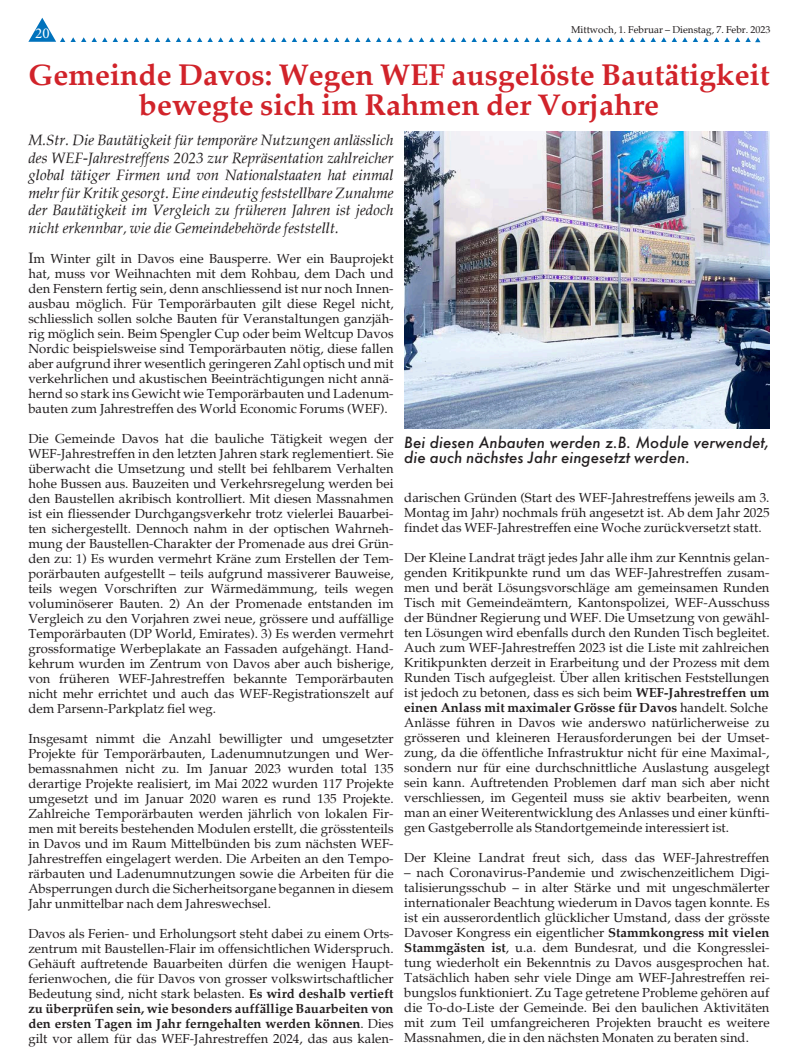
<style>
.page{position:relative;width:798px;height:1063px;background:#fff}
.page>*{position:absolute;margin:0;border:0;box-sizing:border-box;transform-origin:0 0}
.Lauftext{font:700 30px/30px "Palatia";color:#d1232a;text-align:center}
.Lauftext-2{font:italic 15px/17.5px "Palatia";color:#231f20;text-align:justify}
.Lauftext-3{font:italic 500 15px/15px "Futura";color:#231f20}
.t1{font:15px "Minion Pro";color:#fff}
.Lauftext-4{font:13.12px/15px "Palatia";color:#231f20;text-align:justify}
.t2{font:10px "Palatia";color:#231f20}
.s1{font-size:15px}
.s2{font-weight:700}
</style>
<div class="page">
<svg style="left:113px;top:37px;width:15px;height:5px"></svg>
<svg style="left:134px;top:37px;width:15px;height:5px"></svg>
<svg style="left:155px;top:37px;width:152px;height:5px"></svg>
<svg style="left:313px;top:37px;width:15px;height:5px"></svg>
<svg style="left:334px;top:37px;width:15px;height:5px"></svg>
<svg style="left:28px;top:18px;width:79px;height:24px"></svg>
<svg style="left:355px;top:37px;width:47px;height:5px"></svg>
<svg style="left:408px;top:37px;width:47px;height:5px"></svg>
<svg style="left:461px;top:37px;width:15px;height:5px"></svg>
<svg style="left:482px;top:37px;width:15px;height:5px"></svg>
<svg style="left:503px;top:37px;width:152px;height:5px"></svg>
<svg style="left:661px;top:37px;width:15px;height:5px"></svg>
<svg style="left:682px;top:37px;width:15px;height:5px"></svg>
<svg style="left:703px;top:37px;width:57px;height:5px"></svg>
<img style="left:404px;top:132px;width:365px;height:297px">
<p class="t1" style="left:35px;top:23px;width:16px">20</p>
<p class="t2" style="left:571px;top:23px;width:201px">Mittwoch, 1. Februar – Dienstag, 7. Febr. 2023</p>
<p class="Lauftext" style="left:28px;top:60px;width:742px">Gemeinde Davos: Wegen WEF ausgelöste Bautätigkeit bewegte sich im Rahmen der Vorjahre</p>
<p class="Lauftext-2" style="left:28px;top:132px;width:366px">M.Str. Die Bautätigkeit für temporäre Nutzungen anlässlich des WEF-Jahrestreffens 2023 zur Repräsentation zahlreicher global tätiger Firmen und von Nationalstaaten hat einmal mehr für Kritik gesorgt. Eine eindeutig feststellbare Zunahme der Bautätigkeit im Vergleich zu früheren Jahren ist jedoch nicht erkennbar, wie die Gemeindebehörde feststellt.</p>
<p class="Lauftext-4" style="left:28px;top:251px;width:366px"><span class="s1">I</span>m Winter gilt in Davos eine Bausperre. Wer ein Bauprojekt hat, muss vor Weihnachten mit dem Rohbau, dem Dach und den Fenstern fertig sein, denn anschliessend ist nur noch Innen&shy;ausbau möglich. Für Temporärbauten gilt diese Regel nicht, schliesslich sollen solche Bauten für Veranstaltungen ganzjäh&shy;rig möglich sein. Beim Spengler Cup oder beim Weltcup Davos Nordic beispielsweise sind Temporärbauten nötig, diese fallen aber aufgrund ihrer wesentlich geringeren Zahl optisch und mit verkehrlichen und akustischen Beeinträchtigungen nicht annä&shy;hernd so stark ins Gewicht wie Temporärbauten und Ladenum&shy;bauten zum Jahrestreffen des World Economic Forums (WEF).</p>
<p class="Lauftext-4" style="left:28px;top:431px;width:366px">Die Gemeinde Davos hat die bauliche Tätigkeit wegen der WEF-Jahrestreffen in den letzten Jahren stark reglementiert. Sie überwacht die Umsetzung und stellt bei fehlbarem Verhalten hohe Bussen aus. Bauzeiten und Verkehrsregelung werden bei den Baustellen akribisch kontrolliert. Mit diesen Massnahmen ist ein fliessender Durchgangsverkehr trotz vielerlei Bauarbei&shy;ten sichergestellt. Dennoch nahm in der optischen Wahrneh&shy;mung der Baustellen-Charakter der Promenade aus drei Grün&shy;den zu: 1) Es wurden vermehrt Kräne zum Erstellen der Tem&shy;porärbauten aufgestellt – teils aufgrund massiverer Bauweise, teils wegen Vorschriften zur Wärmedämmung, teils wegen voluminöserer Bauten. 2) An der Promenade entstanden im Vergleich zu den Vorjahren zwei neue, grössere und auffällige Temporärbauten (DP World, Emirates). 3) Es werden vermehrt grossformatige Werbeplakate an Fassaden aufgehängt. Hand&shy;kehrum wurden im Zentrum von Davos aber auch bisherige, von früheren WEF-Jahrestreffen bekannte Temporärbauten nicht mehr errichtet und auch das WEF-Registrationszelt auf dem Parsenn-Parkplatz fiel weg.</p>
<p class="Lauftext-4" style="left:28px;top:731px;width:367px">Insgesamt nimmt die Anzahl bewilligter und umgesetzter Projekte für Temporärbauten, Ladenumnutzungen und Wer&shy;bemassnahmen nicht zu. Im Januar 2023 wurden total 135 derartige Projekte realisiert, im Mai 2022 wurden 117 Projekte umgesetzt und im Januar 2020 waren es rund 135 Projekte.<br>Zahlreiche Temporärbauten werden jährlich von lokalen Fir&shy;men mit bereits bestehenden Modulen erstellt, die grösstenteils in Davos und im Raum Mittelbünden bis zum nächsten WEF-Jahrestreffen eingelagert werden. Die Arbeiten an den Tempo&shy;rärbauten und Ladenumnutzungen sowie die Arbeiten für die Absperrungen durch die Sicherheitsorgane begannen in diesem Jahr unmittelbar nach dem Jahreswechsel.</p>
<p class="Lauftext-4" style="left:28px;top:926px;width:366px">Davos als Ferien- und Erholungsort steht dabei zu einem Orts&shy;zentrum mit Baustellen-Flair im offensichtlichen Widerspruch.<br>Gehäuft auftretende Bauarbeiten dürfen die wenigen Haupt&shy;ferienwochen, die für Davos von grosser volkswirtschaftlicher Bedeutung sind, nicht stark belasten. <span class="s2">Es wird deshalb vertieft zu überprüfen sein, wie besonders auffällige Bauarbeiten von den ersten Tagen im Jahr ferngehalten werden können</span>. Dies gilt vor allem für das WEF-Jahrestreffen 2024, das aus kalen-</p>
<p class="Lauftext-3" style="left:404px;top:435px;width:366px">Bei diesen Anbauten werden z.B. Module verwendet, die auch nächstes Jahr eingesetzt werden.</p>
<p class="Lauftext-4" style="left:404px;top:490px;width:366px">darischen Gründen (Start des WEF-Jahrestreffens jeweils am 3.<br>Montag im Jahr) nochmals früh angesetzt ist. Ab dem Jahr 2025 findet das WEF-Jahrestreffen eine Woche zurückversetzt statt.</p>
<p class="Lauftext-4" style="left:404px;top:551px;width:366px">Der Kleine Landrat trägt jedes Jahr alle ihm zur Kenntnis gelan&shy;genden Kritikpunkte rund um das WEF-Jahrestreffen zusam&shy;men und berät Lösungsvorschläge am gemeinsamen Runden Tisch mit Gemeindeämtern, Kantonspolizei, WEF-Ausschuss der Bündner Regierung und WEF. Die Umsetzung von gewähl&shy;ten Lösungen wird ebenfalls durch den Runden Tisch begleitet.<br>Auch zum WEF-Jahrestreffen 2023 ist die Liste mit zahlreichen Kritikpunkten derzeit in Erarbeitung und der Prozess mit dem Runden Tisch aufgegleist. Über allen kritischen Feststellungen ist jedoch zu betonen, dass es sich beim <span class="s2">WEF-Jahrestreffen um einen Anlass mit maximaler Grösse für Davos</span> handelt. Solche</p>
<p class="Lauftext-4" style="left:404px;top:716px;width:366px">Anlässe führen in Davos wie anderswo natürlicherweise zu grösseren und kleineren Herausforderungen bei der Umset&shy;zung, da die öffentliche Infrastruktur nicht für eine Maximal-, sondern nur für eine durchschnittliche Auslastung ausgelegt sein kann. Auftretenden Problemen darf man sich aber nicht verschliessen, im Gegenteil muss sie aktiv bearbeiten, wenn man an einer Weiterentwicklung des Anlasses und einer künfti&shy;gen Gastgeberrolle als Standortgemeinde interessiert ist.</p>
<p class="Lauftext-4" style="left:404px;top:851px;width:366px">Der Kleine Landrat freut sich, dass das WEF-Jahrestreffen</p>
<p class="Lauftext-4" style="left:404px;top:866px;width:366px">– nach Coronavirus-Pandemie und zwischenzeitlichem Digi&shy;talisierungsschub – in alter Stärke und mit ungeschmälerter internationaler Beachtung wiederum in Davos tagen konnte. Es ist ein ausserordentlich glücklicher Umstand, dass der grösste Davoser Kongress ein eigentlicher <span class="s2">Stammkongress mit vielen Stammgästen ist</span>, u.a. dem Bundesrat, und die Kongresslei&shy;tung wiederholt ein Bekenntnis zu Davos ausgesprochen hat.<br>Tatsächlich haben sehr viele Dinge am WEF-Jahrestreffen rei&shy;bungslos funktioniert. Zu Tage getretene Probleme gehören auf die To-do-Liste der Gemeinde. Bei den baulichen Aktivitäten mit zum Teil umfangreicheren Projekten braucht es weitere Massnahmen, die in den nächsten Monaten zu beraten sind.</p>
</div>
